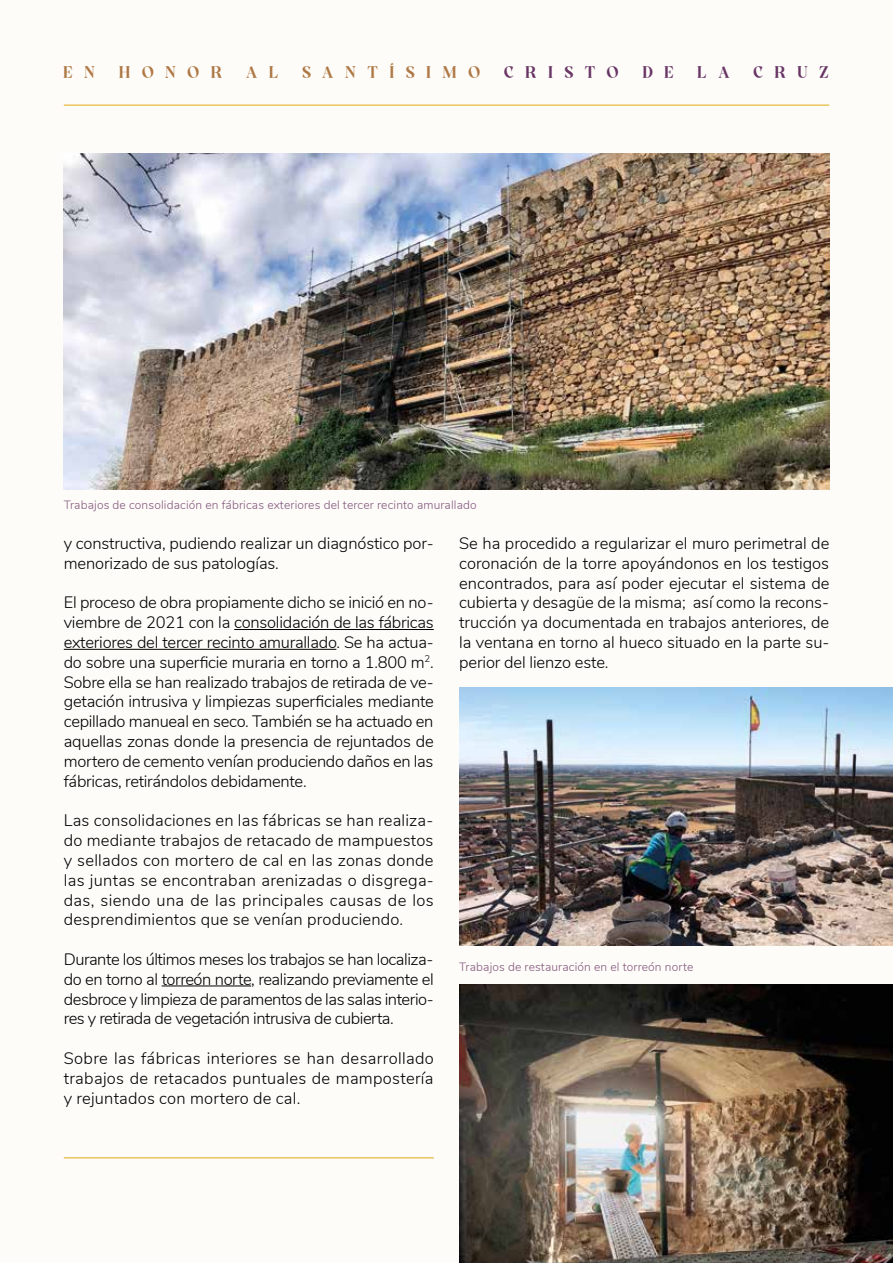
<style>
.page{position:relative;width:893px;height:1263px;background:#fefcf8}
.page>*{position:absolute;margin:0;border:0;box-sizing:border-box;transform-origin:0 0}
.t1{font:700 19.5px "Better Vinegar";letter-spacing:.595em;color:#ae7845}
.t2{font:300 16.5px/19.8px "Nunito";letter-spacing:-.01em;color:#000;text-align:justify}
.t3{font:300 12px "Nunito";letter-spacing:.01em;color:#82567d}
.s1{color:#683565}
</style>
<div class="page">
<hr style="left:64px;top:104px;width:765px;height:2px;background:#e8c55d">
<hr style="left:64px;top:1157px;width:370px;height:1px;background:#e8c55d">
<hr style="left:234px;top:629px;width:200px;height:1px;background:#000">
<hr style="left:64px;top:649px;width:272px;height:1px;background:#000">
<hr style="left:162px;top:985px;width:89px;height:1px;background:#000">
<img style="left:64px;top:153px;width:765px;height:337px">
<img style="left:459px;top:688px;width:434px;height:257px">
<img style="left:459px;top:985px;width:434px;height:278px">
<p class="t1" style="left:64px;top:63px;width:767px">EN HONOR AL SANTÍSIMO <span class="s1">CRISTO DE LA CRUZ</span></p>
<p class="t3" style="left:64px;top:496px;width:414px">Trabajos de consolidación en fábricas exteriores del tercer recinto amurallado</p>
<p class="t2" style="left:64px;top:532px;width:371px">y constructiva, pudiendo realizar un diagnóstico por&shy;menorizado de sus patologías.</p>
<p class="t2" style="left:64px;top:592px;width:372px">El proceso de obra propiamente dicho se inició en no&shy;viembre de 2021 con la consolidación de las fábricas exteriores del tercer recinto amurallado. Se ha actua&shy;do sobre una superficie muraria en torno a 1.800 m<sup>2</sup>.<br>Sobre ella se han realizado trabajos de retirada de ve&shy;getación intrusiva y limpiezas superficiales mediante cepillado manueal en seco. También se ha actuado en aquellas zonas donde la presencia de rejuntados de mortero de cemento venían produciendo daños en las fábricas, retirándolos debidamente.</p>
<p class="t2" style="left:64px;top:810px;width:372px">Las consolidaciones en las fábricas se han realiza&shy;do mediante trabajos de retacado de mampuestos y sellados con mortero de cal en las zonas donde las juntas se encontraban arenizadas o disgrega&shy;das, siendo una de las principales causas de los desprendimientos que se venían produciendo.</p>
<p class="t2" style="left:64px;top:948px;width:372px">Durante los últimos meses los trabajos se han localiza&shy;do en torno al torreón norte, realizando previamente el desbroce y limpieza de paramentos de las salas interio&shy;res y retirada de vegetación intrusiva de cubierta.</p>
<p class="t2" style="left:64px;top:1047px;width:372px">Sobre las fábricas interiores se han desarrollado trabajos de retacados puntuales de mampostería y rejuntados con mortero de cal.</p>
<p class="t2" style="left:459px;top:532px;width:372px">Se ha procedido a regularizar el muro perimetral de coronación de la torre apoyándonos en los testigos encontrados, para así poder ejecutar el sistema de cubierta y desagüe de la misma; así como la recons&shy;trucción ya documentada en trabajos anteriores, de la ventana en torno al hueco situado en la parte su&shy;perior del lienzo este.</p>
<p class="t3" style="left:459px;top:958px;width:236px">Trabajos de restauración en el torreón norte</p>
</div>
